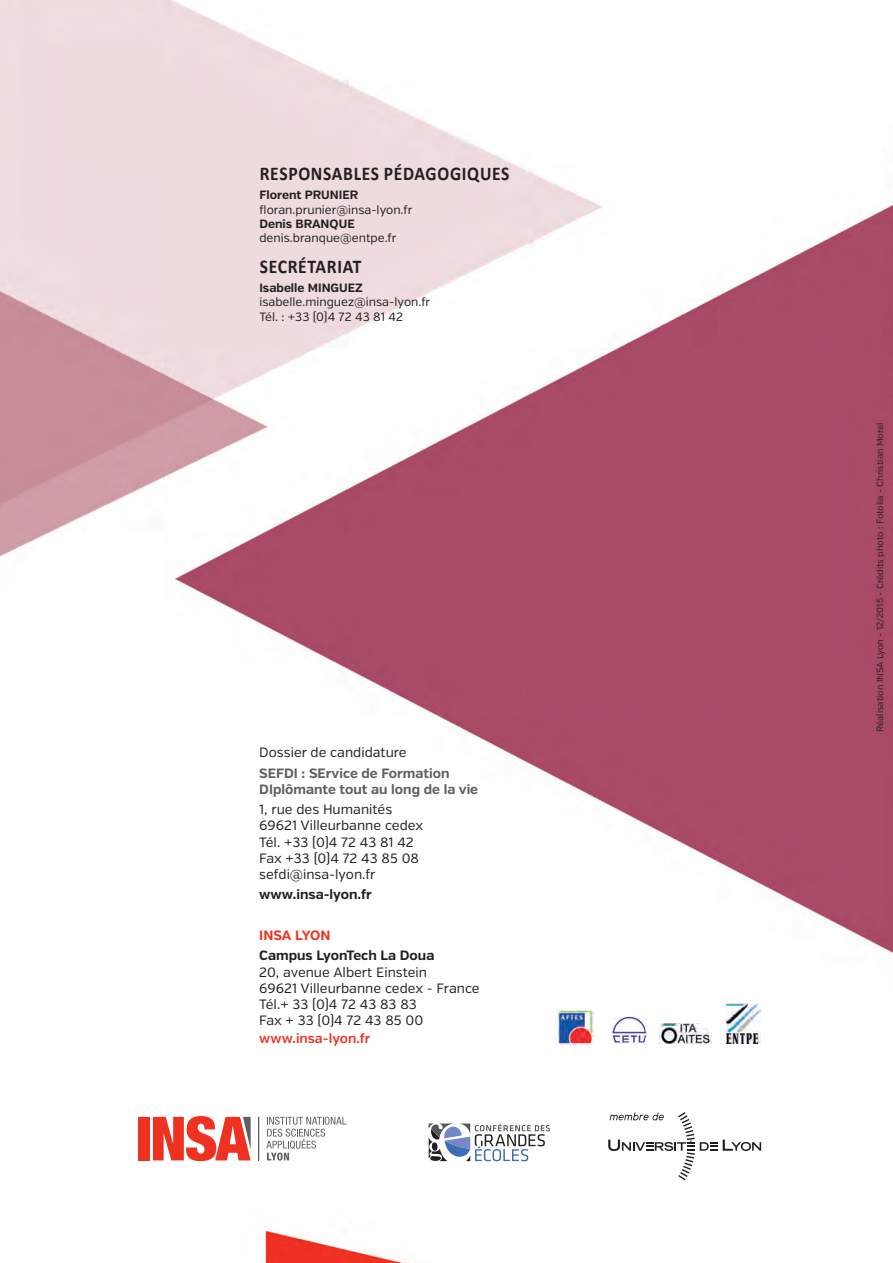
<style>
.page{position:relative;width:893px;height:1263px;background:#fff}
.page>*{position:absolute;margin:0;border:0;box-sizing:border-box;transform-origin:0 0}
.t1{font:700 19.5px "Calibri";letter-spacing:.04em;color:#231f20;scale:.9 1}
.t2{font:13.5px/16.2px "Verb";color:#231f20}
.t3{font:700 13.5px/16.2px "Verb";color:#5f5f62}
.t4{font:700 13.5px "Verb";color:#231f20}
.t5{font:600 13.5px "Verb";color:#ef3122}
.t6{font:700 13.5px "Verb";letter-spacing:-.005em;color:#ef3122}
.t7{font:12px/14.4px "Verb";color:#231f20}
.t8{font:700 12px "Verb";color:#231f20}
.t9{font:9px "Verb";color:#231f20}
</style>
<div class="page">
<img style="left:0;top:0;width:893px;height:1263px">
<svg style="left:723px;top:1139px;width:38px;height:12px"></svg>
<svg style="left:608px;top:1112px;width:109px;height:68px"></svg>
<svg style="left:266px;top:1117px;width:80px;height:43px"></svg>
<hr style="left:258px;top:1117px;width:1px;height:43px;background:#5f5f62">
<div style="left:138px;top:1117px;width:12px;height:43px;background:#ef3122"></div>
<svg style="left:153px;top:1116px;width:98px;height:45px"></svg>
<svg style="left:429px;top:1123px;width:121px;height:38px"></svg>
<img style="left:556px;top:1009px;width:37px;height:36px">
<img style="left:612px;top:1016px;width:35px;height:27px">
<img style="left:727px;top:1003px;width:34px;height:40px">
<img style="left:660px;top:1024px;width:51px;height:19px">
<h1 class="t1" style="left:260px;top:162px;width:279px">RESPONSABLES PÉDAGOGIQUES</h1>
<p class="t8" style="left:259px;top:188px;width:100px">Florent PRUNIER</p>
<p class="t7" style="left:259px;top:202px;width:154px">floran.prunier@insa-lyon.fr</p>
<p class="t8" style="left:259px;top:216px;width:97px">Denis BRANQUE</p>
<p class="t7" style="left:259px;top:231px;width:139px">denis.branque@entpe.fr</p>
<h1 class="t1" style="left:260px;top:254px;width:114px">SECRÉTARIAT</h1>
<p class="t8" style="left:259px;top:280px;width:105px">Isabelle MINGUEZ</p>
<p class="t7" style="left:259px;top:295px;width:172px">isabelle.minguez@insa-lyon.fr<br>Tél. : +33 (0)4 72 43 81 42</p>
<p class="t2" style="left:259px;top:744px;width:149px">Dossier de candidature</p>
<p class="t3" style="left:259px;top:765px;width:220px">SEFDI : SErvice de Formation<br>DIplômante tout au long de la vie</p>
<p class="t2" style="left:259px;top:802px;width:165px">1, rue des Humanités<br>69621 Villeurbanne cedex<br>Tél. +33 (0)4 72 43 81 42<br>Fax +33 (0)4 72 43 85 08 sefdi@insa-lyon.fr</p>
<p class="t4" style="left:259px;top:886px;width:114px">www.insa-lyon.fr</p>
<p class="t6" style="left:259px;top:927px;width:73px">INSA LYON</p>
<p class="t4" style="left:259px;top:947px;width:177px">Campus LyonTech La Doua</p>
<p class="t2" style="left:259px;top:964px;width:222px">20, avenue Albert Einstein<br>69621 Villeurbanne cedex - France<br>Tél.+ 33 (0)4 72 43 83 83<br>Fax + 33 (0)4 72 43 85 00</p>
<p class="t5" style="left:259px;top:1030px;width:113px">www.insa-lyon.fr</p>
<p class="t9" style="left:875px;top:732px;width:311px;rotate:-90deg">Réalisation INSA Lyon - 12/2015 - Crédits photo : Fotolia - Christian Morel</p>
</div>
